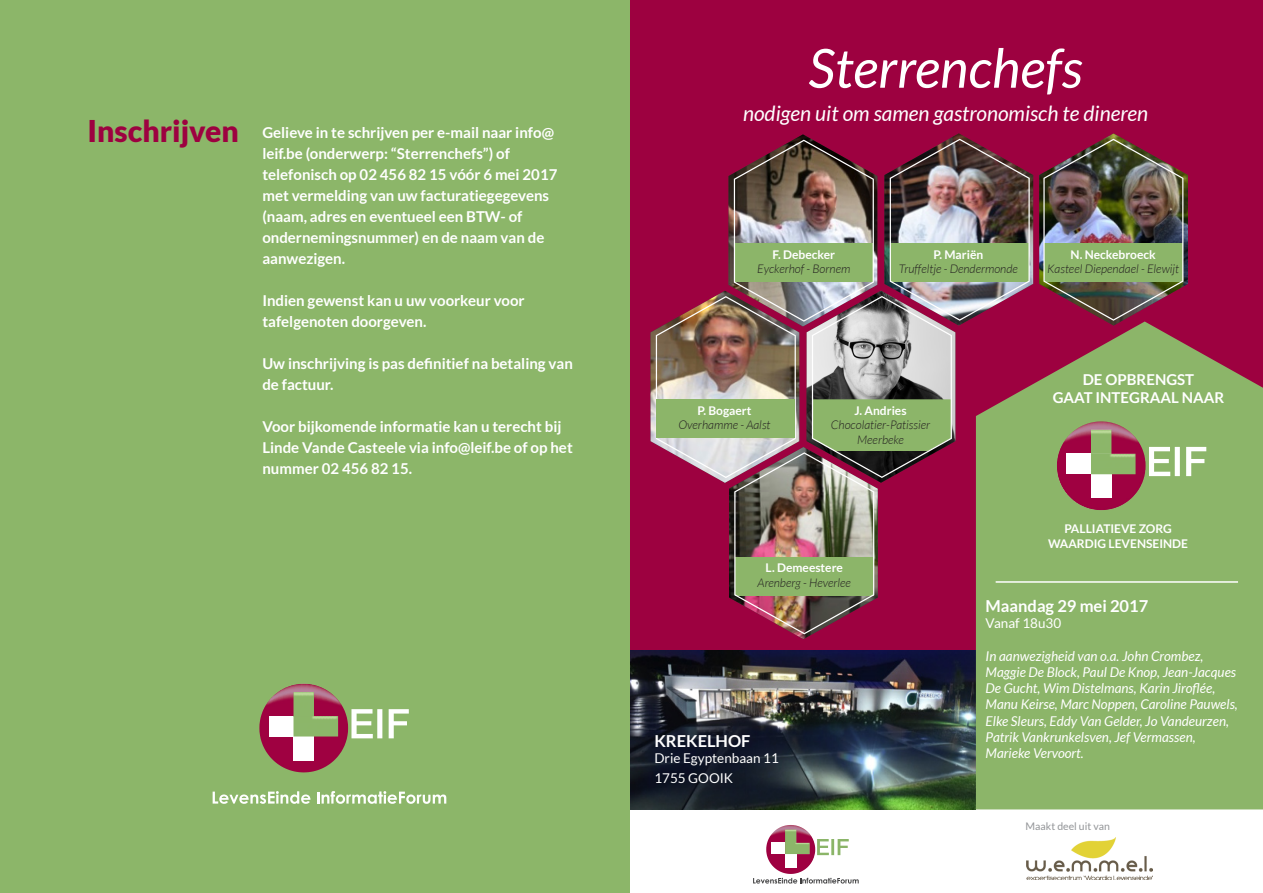
<style>
.page{position:relative;width:1263px;height:893px;background:#fff}
.page>*{position:absolute;margin:0;border:0;box-sizing:border-box;transform-origin:0 0}
.t1{font:italic 54px "Lato";color:#fff}
.t2{font:900 30px "Lato";color:#9d0140}
.t3{font:italic 21px "Lato";color:#fff}
.t4{font:700 16.5px "Lato";color:#fff}
.t5{font:700 15px/21px "Lato";color:#fff}
.t6{font:italic 13.5px/16.2px "Lato";color:#fff}
.t7{font:13.5px "Lato";color:#fff}
.t8{font:italic 300 12px/14.4px "Lato";color:#231f20;text-align:center}
.t9{font:700 12px "Lato";color:#fff}
.t10{font:10.5px "Lato";color:#939598}
.s1{font-weight:700;font-style:normal;color:#fff}
</style>
<div class="page">
<div style="left:629px;top:0;width:634px;height:893px;background:#9d0140"></div>
<div style="left:629px;top:809px;width:634px;height:84px;background:#fff"></div>
<svg style="left:753px;top:878px;width:106px;height:5px"></svg>
<img style="left:1026px;top:838px;width:126px;height:42px">
<img style="left:629px;top:650px;width:346px;height:159px">
<img style="left:1039px;top:133px;width:149px;height:188px">
<div style="left:976px;top:321px;width:287px;height:488px;background:#8cb569"></div>
<img style="left:1057px;top:421px;width:88px;height:89px">
<div style="left:1067px;top:454px;width:24px;height:20px;background:#fff"></div>
<div style="left:1091px;top:474px;width:20px;height:24px;background:#fff"></div>
<img style="left:1091px;top:430px;width:20px;height:24px">
<img style="left:1091px;top:454px;width:44px;height:20px">
<svg style="left:1149px;top:447px;width:57px;height:29px"></svg>
<img style="left:650px;top:133px;width:383px;height:506px">
<hr style="left:996px;top:581px;width:242px;height:2px;background:#fff">
<img style="left:766px;top:825px;width:49px;height:49px">
<div style="left:772px;top:843px;width:13px;height:11px;background:#fff"></div>
<div style="left:785px;top:854px;width:11px;height:13px;background:#fff"></div>
<img style="left:785px;top:829px;width:11px;height:14px">
<img style="left:785px;top:843px;width:25px;height:11px">
<svg style="left:817px;top:839px;width:32px;height:16px"></svg>
<div style="left:0;top:0;width:629px;height:893px;background:#8cb669"></div>
<svg style="left:213px;top:791px;width:97px;height:13px"></svg>
<svg style="left:317px;top:791px;width:129px;height:13px"></svg>
<img style="left:259px;top:684px;width:89px;height:88px">
<div style="left:269px;top:716px;width:24px;height:20px;background:#fff"></div>
<div style="left:293px;top:736px;width:21px;height:24px;background:#fff"></div>
<img style="left:293px;top:692px;width:21px;height:24px">
<img style="left:293px;top:716px;width:45px;height:20px">
<svg style="left:351px;top:709px;width:58px;height:29px"></svg>
<p class="t2" style="left:88px;top:114px;width:153px">Inschrijven</p>
<p class="t5" style="left:262px;top:121px;width:297px">Gelieve in te schrijven per e-mail naar info@ leif.be (onderwerp: “Sterrenchefs”) of telefonisch op 02 456 82 15 vóór 6 mei 2017 met vermelding van uw facturatiegegevens (naam, adres en eventueel een BTW- of ondernemingsnummer) en de naam van de aanwezigen.</p>
<p class="t5" style="left:262px;top:289px;width:264px">Indien gewenst kan u uw voorkeur voor tafelgenoten doorgeven.</p>
<p class="t5" style="left:262px;top:352px;width:312px">Uw inschrijving is pas definitief na betaling van de factuur.</p>
<p class="t5" style="left:262px;top:415px;width:312px">Voor bijkomende informatie kan u terecht bij<br>Linde Vande Casteele via info@leif.be of op het nummer 02 456 82 15.</p>
<p class="t1" style="left:808px;top:38px;width:276px">Sterrenchefs</p>
<p class="t3" style="left:743px;top:101px;width:407px">nodigen uit om samen gastronomisch te dineren</p>
<p class="t8" style="left:757px;top:248px;width:95px"><span class="s1">F. Debecker<br></span>Eyckerhof - Bornem</p>
<p class="t8" style="left:899px;top:247px;width:121px"><span class="s1">P. Mariën<br></span>Truffeltje - Dendermonde</p>
<p class="t9" style="left:1070px;top:248px;width:87px">N. Neckebroeck</p>
<p class="t8" style="left:1047px;top:262px;width:133px">Kasteel Diependael - Elewijt</p>
<p class="t8" style="left:678px;top:404px;width:94px"><span class="s1">P. Bogaert<br></span>Overhamme - Aalst</p>
<p class="t9" style="left:855px;top:404px;width:53px">J. Andries</p>
<p class="t8" style="left:831px;top:418px;width:101px">Chocolatier-Patissier</p>
<p class="t8" style="left:857px;top:433px;width:48px">Meerbeke</p>
<p class="t8" style="left:758px;top:561px;width:95px"><span class="s1">L. Demeestere<br></span>Arenberg - Heverlee</p>
<p class="t5" style="left:1083px;top:368px;width:113px">DE OPBRENGST</p>
<p class="t5" style="left:1053px;top:386px;width:173px">GAAT INTEGRAAL NAAR</p>
<p class="t9" style="left:1064px;top:522px;width:109px">PALLIATIEVE ZORG</p>
<p class="t9" style="left:1048px;top:536px;width:141px">WAARDIG LEVENSEINDE</p>
<p class="t4" style="left:654px;top:731px;width:98px">KREKELHOF</p>
<p class="t7" style="left:654px;top:750px;width:126px">Drie Egyptenbaan 11</p>
<p class="t7" style="left:654px;top:770px;width:80px">1755 GOOIK</p>
<p class="t4" style="left:986px;top:597px;width:164px">Maandag 29 mei 2017</p>
<p class="t7" style="left:986px;top:616px;width:77px">Vanaf 18u30</p>
<p class="t6" style="left:986px;top:648px;width:254px">In aanwezigheid van o.a. John Crombez, Maggie De Block, Paul De Knop, Jean-Jacques De Gucht, Wim Distelmans, Karin Jiroflée, Manu Keirse, Marc Noppen, Caroline Pauwels, Elke Sleurs, Eddy Van Gelder, Jo Vandeurzen, Patrik Vankrunkelsven, Jef Vermassen, Marieke Vervoort.</p>
<p class="t10" style="left:1025px;top:821px;width:86px">Maakt deel uit van</p>
</div>
